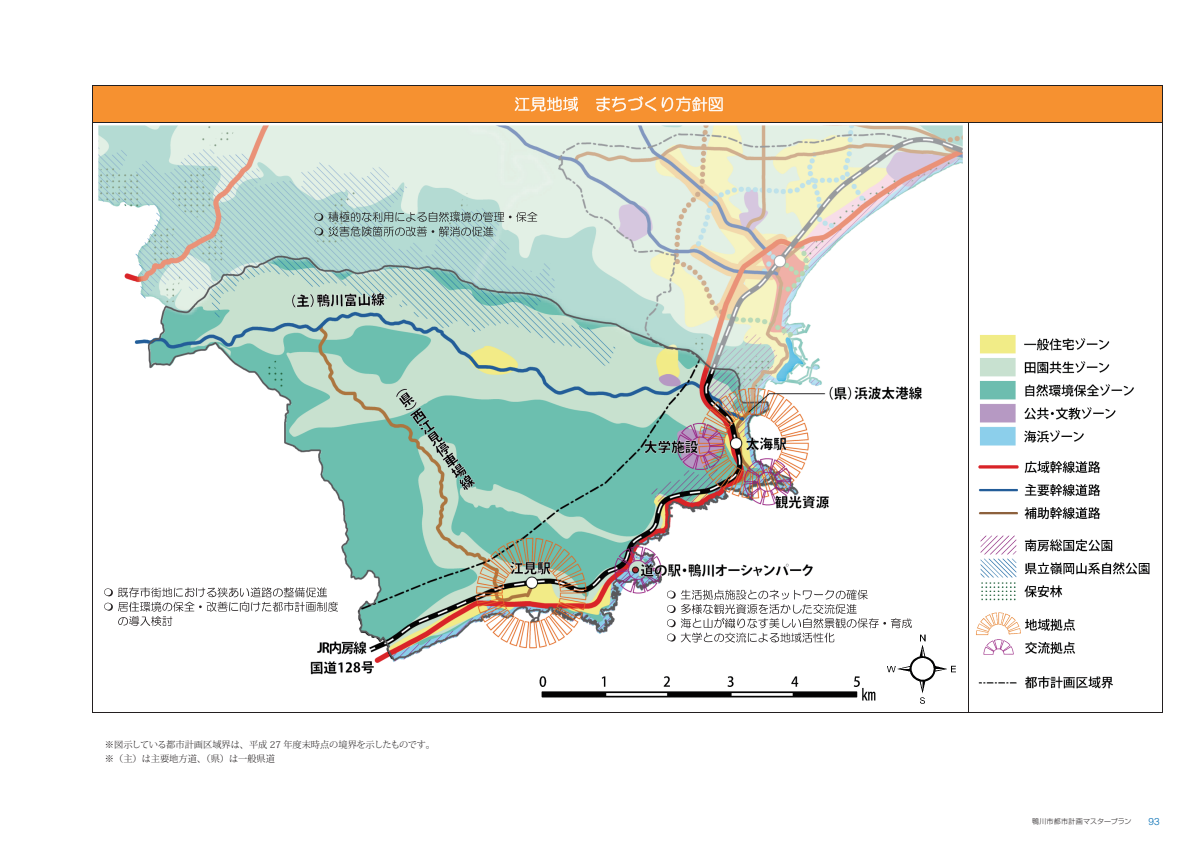
<style>
.page{position:relative;width:1191px;height:842px;background:#fff}
.page>*{position:absolute;margin:0;border:0;box-sizing:border-box;transform-origin:0 0}
.t1{font:300 10px "Helvetica";color:#006cb3}
.t2{font:300 9.2px/14.2px "Koz Min Pr 6 N";color:#231f20}
.t3{font:300 7px "Shin Go Pr 6 N";letter-spacing:.03em;color:#231f20}
</style>
<div class="page">
<div style="left:98px;top:86px;width:1058px;height:36px;background:#f69130"></div>
<svg style="left:515px;top:97px;width:63px;height:14px"></svg>
<svg style="left:596px;top:96px;width:126px;height:16px"></svg>
<hr style="left:93px;top:85px;width:1068px;height:1px;background:#231f20">
<hr style="left:92px;top:86px;width:1px;height:36px;background:#231f20">
<hr style="left:1161px;top:86px;width:1px;height:36px;background:#231f20">
<hr style="left:93px;top:122px;width:875px;height:1px;background:#231f20">
<hr style="left:969px;top:122px;width:192px;height:1px;background:#231f20">
<hr style="left:92px;top:123px;width:1px;height:589px;background:#231f20">
<hr style="left:92px;top:712px;width:876px;height:1px;background:#231f20">
<hr style="left:968px;top:123px;width:1px;height:589px;background:#231f20">
<hr style="left:968px;top:712px;width:193px;height:1px;background:#231f20">
<hr style="left:1161px;top:123px;width:1px;height:589px;background:#231f20">
<img style="left:98px;top:125px;width:864px;height:550px">
<img style="left:976px;top:335px;width:174px;height:354px">
<img style="left:883px;top:628px;width:79px;height:76px">
<img style="left:535px;top:669px;width:346px;height:32px">
<svg style="left:104px;top:587px;width:234px;height:39px"></svg>
<svg style="left:314px;top:212px;width:223px;height:25px"></svg>
<img style="left:658px;top:588px;width:277px;height:57px">
<img style="left:883px;top:628px;width:52px;height:17px">
<svg style="left:667px;top:591px;width:8px;height:8px"></svg>
<svg style="left:667px;top:605px;width:8px;height:8px"></svg>
<svg style="left:667px;top:619px;width:8px;height:8px"></svg>
<svg style="left:667px;top:633px;width:8px;height:8px"></svg>
<svg style="left:681px;top:589px;width:230px;height:53px"></svg>
<p class="t2" style="left:105px;top:738px;width:331px">※図示している都市計画区域界は、平成 27 年度末時点の境界を示したものです。※（主）は主要地方道、（県）は一般県道</p>
<p class="t3" style="left:1032px;top:816px;width:101px">鴨川市都市計画マスタープラン</p>
<p class="t1" style="left:1148px;top:815px;width:13px">93</p>
</div>
